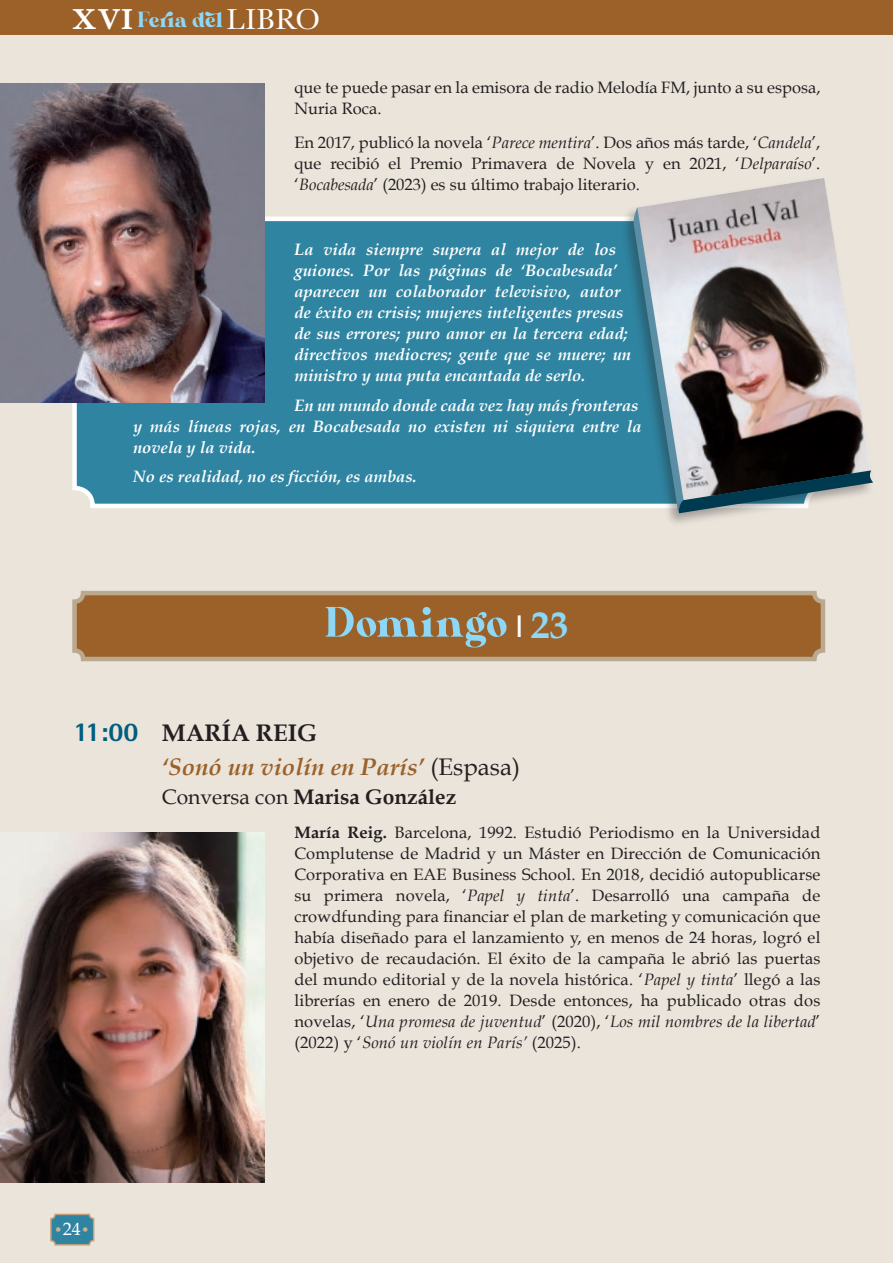
<style>
.page{position:relative;width:893px;height:1263px;background:#eae4db}
.page>*{position:absolute;margin:0;border:0;box-sizing:border-box;transform-origin:0 0}
.t1{font:700 37.5px "Book Antiqua";color:#8dd7f7}
.t2{font:25.5px "Bavista Soulare";color:#8dd7f7}
.t3{font:italic 700 24px/33.8px "Book Antiqua";color:#9b6128}
.t4{font:700 21px "Book Antiqua";color:#231f20}
.t5{font:16.5px/21px "Book Antiqua";color:#231f20;text-align:justify}
.t6{font:italic 700 16.5px/21px "Book Antiqua";color:#fff}
.t7{font:15px "Book Antiqua";color:#cfb192}
.s1{font-family:"Baskerville";font-weight:600;font-size:30px;color:#fff}
.s2{font-family:"Baskerville";font-size:30px;color:#fff}
.s3{font-style:italic}
.s4{font-family:"Arial";font-weight:400;font-size:30px;color:#fff}
.s5{font-family:"Rotis Semi Sans";font-weight:800;font-style:normal;font-size:27px;color:#005e7e}
.s6{font-style:normal;color:#231f20}
.s7{font-weight:400;font-style:normal;color:#231f20}
.s8{font-weight:400}
.s9{font-weight:700}
.s10{font-size:18px;color:#fff}
</style>
<div class="page">
<div style="left:51px;top:1214px;width:43px;height:31px;background:#2f84a1;border-radius:4px"></div>
<div style="left:50px;top:1214px;width:44px;height:31px;border:2px solid #c39f7a;border-radius:4px"></div>
<div style="left:0;top:0;width:893px;height:35px;background:#9b6128"></div>
<div style="left:75px;top:593px;width:748px;height:66px;background:#9b6128;border-radius:9px"></div>
<div style="left:72px;top:591px;width:753px;height:70px;border:4px solid #baa98f;border-radius:9px"></div>
<svg style="left:325px;top:607px;width:181px;height:40px"></svg>
<div style="left:75px;top:219px;width:749px;height:287px;background:#2f84a1;border-radius:18px"></div>
<div style="left:72px;top:217px;width:754px;height:291px;border:4px solid #fff;border-radius:18px"></div>
<img style="left:0;top:833px;width:265px;height:349px">
<img style="left:642px;top:178px;width:187px;height:29px">
<div style="left:620px;top:207px;width:66px;height:319px;background:#231f20;opacity:.34"></div>
<div style="left:666px;top:469px;width:209px;height:58px;background:#231f20;opacity:.34"></div>
<svg style="left:633px;top:207px;width:240px;height:306px"></svg>
<img style="left:0;top:84px;width:265px;height:318px">
<h2 class="t2" style="left:72px;top:9px;width:250px"><span class="s1">XVI</span> Feria del<span class="s2">LIBRO</span></h2>
<p class="t5" style="left:294px;top:77px;width:528px">que te puede pasar en la emisora de radio Melodía FM, junto a su esposa,<br>Nuria Roca.</p>
<p class="t5" style="left:294px;top:131px;width:527px">En 2017, publicó la novela ‘<span class="s3">Parece mentira</span>’. Dos años más tarde, ‘<span class="s3">Candela</span>’, que recibió el Premio Primavera de Novela y en 2021, ‘<span class="s3">Delparaíso</span>’. ‘<span class="s3">Bocabesada</span>’ (2023) es su último trabajo literario.</p>
<p class="t6" style="left:294px;top:239px;width:338px">La vida siempre supera al mejor de los guiones. Por las páginas de ‘Bocabesada’ aparecen un colaborador televisivo, autor de éxito en crisis; mujeres inteligentes presas de sus errores; puro amor en la tercera edad; directivos mediocres; gente que se muere; un ministro y una puta encantada de serlo.</p>
<p class="t6" style="left:133px;top:395px;width:510px;text-indent:161px">En un mundo donde cada vez hay más fronteras y más líneas rojas, en Bocabesada no existen ni siquiera entre la novela y la vida.</p>
<p class="t6" style="left:133px;top:466px;width:285px">No es realidad, no es ficción, es ambas.</p>
<h1 class="t1" style="left:515px;top:603px;width:55px"><span class="s4">I</span> 23</h1>
<h3 class="t3" style="left:162px;top:716px;width:360px;text-indent:-88px"><span class="s5">11:00</span> <span class="s6">MARÍA REIG<br></span>‘Sonó un violín en París’ <span class="s7">(Espasa)</span></h3>
<p class="t4" style="left:162px;top:785px;width:296px"><span class="s8">Conversa con</span> Marisa González</p>
<p class="t5" style="left:294px;top:822px;width:528px"><span class="s9">María Reig.</span> Barcelona, 1992. Estudió Periodismo en la Universidad Complutense de Madrid y un Máster en Dirección de Comunicación Corporativa en EAE Business School. En 2018, decidió autopublicarse su primera novela, ‘<span class="s3">Papel y tinta</span>’. Desarrolló una campaña de crowdfunding para financiar el plan de marketing y comunicación que había diseñado para el lanzamiento y, en menos de 24 horas, logró el objetivo de recaudación. El éxito de la campaña le abrió las puertas del mundo editorial y de la novela histórica. ‘<span class="s3">Papel y tinta</span>’ llegó a las librerías en enero de 2019. Desde entonces, ha publicado otras dos novelas, ‘<span class="s3">Una promesa de juventud</span>’ (2020), ‘<span class="s3">Los mil nombres de la libertad</span>’ (2022) y ‘<span class="s3">Sonó un violín en París’</span> (2025).</p>
<p class="t7" style="left:54px;top:1220px;width:38px">•<span class="s10">24</span>•</p>
</div>
